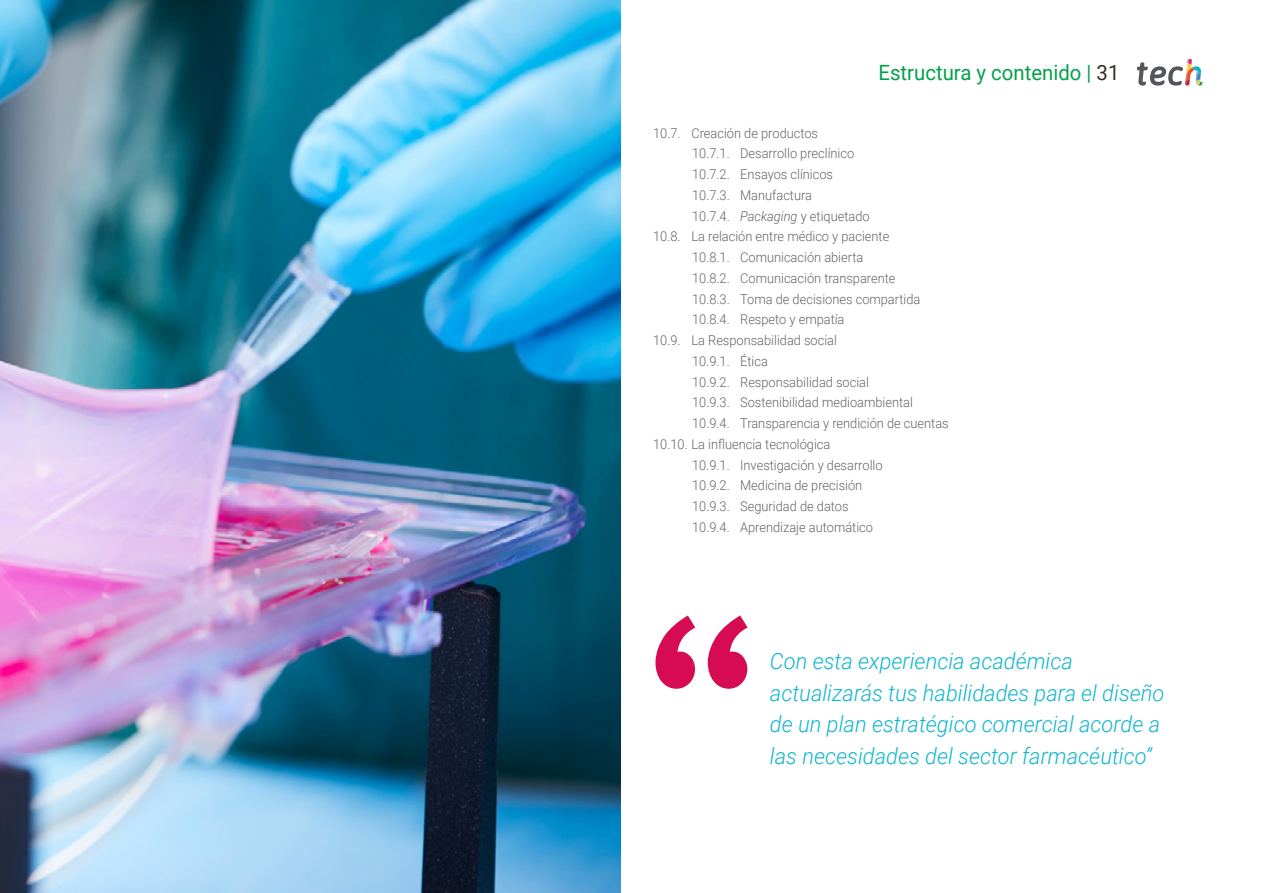
<style>
.page{position:relative;width:1263px;height:893px;background:#fff}
.page>*{position:absolute;margin:0;border:0;box-sizing:border-box;transform-origin:0 0}
.t1{font:italic 300 22.5px/31.5px "Roboto";color:#0fb6cf}
.t2{font:21px "Roboto";color:#04a14d}
.t3{font:300 13.5px "Roboto";color:#61646a;scale:.95 1}
.s1{color:#312e20}
.s2{font-style:italic}
</style>
<div class="page">
<svg style="left:1137px;top:59px;width:65px;height:27px"></svg>
<img style="left:0;top:0;width:621px;height:893px">
<svg style="left:655px;top:615px;width:93px;height:74px"></svg>
<h2 class="t2" style="left:878px;top:57px;width:242px">Estructura y contenido | <span class="s1">31</span></h2>
<p class="t3" style="left:653px;top:123px;width:175px">10.7. Creación de productos</p>
<p class="t3" style="left:692px;top:144px;width:172px">10.7.1. Desarrollo preclínico</p>
<p class="t3" style="left:692px;top:165px;width:150px">10.7.2. Ensayos clínicos</p>
<p class="t3" style="left:692px;top:186px;width:128px">10.7.3. Manufactura</p>
<p class="t3" style="left:692px;top:206px;width:188px">10.7.4. <span class="s2">Packaging</span> y etiquetado</p>
<p class="t3" style="left:653px;top:227px;width:250px">10.8. La relación entre médico y paciente</p>
<p class="t3" style="left:692px;top:248px;width:182px">10.8.1. Comunicación abierta</p>
<p class="t3" style="left:692px;top:269px;width:216px">10.8.2. Comunicación transparente</p>
<p class="t3" style="left:692px;top:289px;width:242px">10.8.3. Toma de decisiones compartida</p>
<p class="t3" style="left:692px;top:310px;width:162px">10.8.4. Respeto y empatía</p>
<p class="t3" style="left:653px;top:331px;width:195px">10.9. La Responsabilidad social</p>
<p class="t3" style="left:692px;top:352px;width:81px">10.9.1. Ética</p>
<p class="t3" style="left:692px;top:372px;width:188px">10.9.2. Responsabilidad social</p>
<p class="t3" style="left:692px;top:393px;width:234px">10.9.3. Sostenibilidad medioambiental</p>
<p class="t3" style="left:692px;top:414px;width:272px">10.9.4. Transparencia y rendición de cuentas</p>
<p class="t3" style="left:653px;top:435px;width:188px">10.10. La influencia tecnológica</p>
<p class="t3" style="left:692px;top:455px;width:202px">10.9.1. Investigación y desarrollo</p>
<p class="t3" style="left:692px;top:476px;width:181px">10.9.2. Medicina de precisión</p>
<p class="t3" style="left:692px;top:497px;width:166px">10.9.3. Seguridad de datos</p>
<p class="t3" style="left:692px;top:518px;width:192px">10.9.4. Aprendizaje automático</p>
<h1 class="t1" style="left:770px;top:644px;width:396px">Con esta experiencia académica actualizarás tus habilidades para el diseño de un plan estratégico comercial acorde a las necesidades del sector farmacéutico”</h1>
</div>
